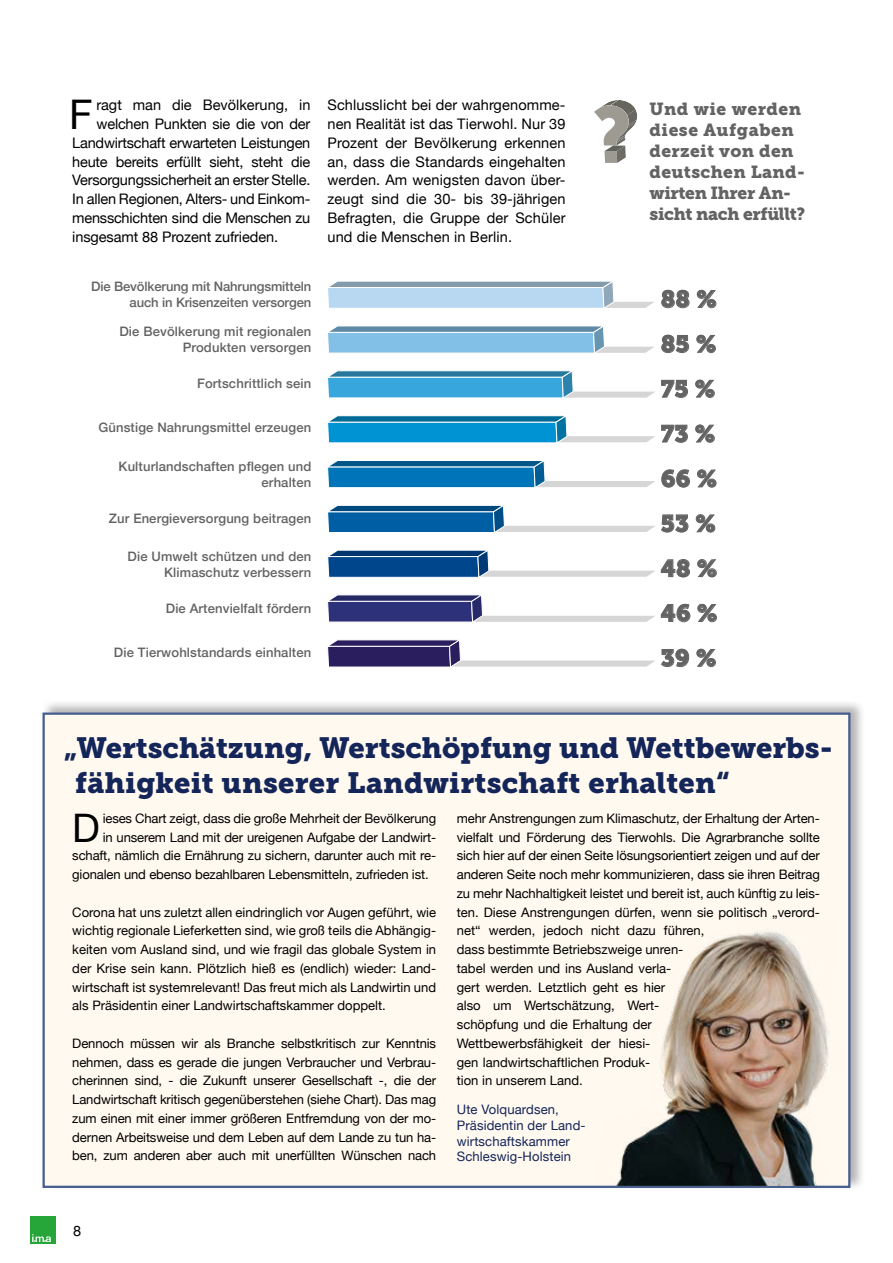
<style>
.page{position:relative;width:893px;height:1263px;background:#fff}
.page>*{position:absolute;margin:0;border:0;box-sizing:border-box;transform-origin:0 0}
.t1{font:40.8px "Helvetica Neue";color:#000}
.t2{font:39.3px "Helvetica Neue";color:#000}
.t3{font:29.1px/35px "Museo Slab 900";color:#142559}
.t4{font:23.55px/44.8px "Museo Slab 900";letter-spacing:.01em;color:#646363;text-align:justify}
.t5{font:17.4px/20.9px "Museo Slab 900";letter-spacing:.02em;color:#646363}
.t6{font:14.55px/18.8px "Helvetica Neue";letter-spacing:-.015em;color:#000;text-align:justify}
.t7{font:13.05px/18.8px "Helvetica Neue";letter-spacing:-.01em;color:#000;text-align:justify}
.t8{font:500 13.05px/15.9px "Helvetica Neue";letter-spacing:.01em;color:#646363;text-align:right}
.t9{font:13.05px/15.6px "Helvetica Neue";letter-spacing:.01em;color:#142559}
.t10{font:500 13.05px/15.9px "Helvetica Neue";letter-spacing:-.01em;color:#646363;text-align:right}
</style>
<div class="page">
<div style="left:41px;top:699px;width:825px;height:493px;background:#000;opacity:.3"></div>
<div style="left:43px;top:712px;width:807px;height:476px;background:#fff9ef;border:2px solid #465d8e"></div>
<img style="left:595px;top:931px;width:252px;height:255px">
<svg style="left:328px;top:281px;width:326px;height:27px;background:#bbd2e5"></svg>
<svg style="left:328px;top:326px;width:326px;height:27px"></svg>
<svg style="left:661px;top:290px;width:29px;height:18px"></svg>
<svg style="left:697px;top:290px;width:19px;height:18px"></svg>
<svg style="left:661px;top:335px;width:28px;height:19px"></svg>
<svg style="left:696px;top:335px;width:20px;height:18px"></svg>
<svg style="left:327px;top:370px;width:361px;height:28px"></svg>
<svg style="left:695px;top:379px;width:20px;height:19px"></svg>
<svg style="left:327px;top:415px;width:361px;height:28px"></svg>
<svg style="left:695px;top:424px;width:20px;height:19px"></svg>
<svg style="left:327px;top:461px;width:363px;height:27px"></svg>
<svg style="left:697px;top:469px;width:20px;height:19px"></svg>
<svg style="left:327px;top:505px;width:361px;height:28px"></svg>
<svg style="left:696px;top:514px;width:19px;height:19px"></svg>
<svg style="left:327px;top:550px;width:363px;height:28px"></svg>
<svg style="left:697px;top:559px;width:20px;height:18px"></svg>
<svg style="left:327px;top:595px;width:363px;height:28px"></svg>
<svg style="left:697px;top:604px;width:20px;height:18px"></svg>
<svg style="left:327px;top:640px;width:362px;height:28px"></svg>
<svg style="left:696px;top:649px;width:20px;height:18px"></svg>
<svg style="left:595px;top:100px;width:42px;height:63px"></svg>
<div style="left:30px;top:1216px;width:26px;height:28px;background:#26a638"></div>
<svg style="left:32px;top:1234px;width:19px;height:8px"></svg>
<h1 class="t1" style="left:69px;top:85px;width:25px">F</h1>
<p class="t6" style="left:97px;top:97px;width:215px">ragt man die Bevölkerung, in</p>
<p class="t6" style="left:97px;top:115px;width:215px">welchen Punkten sie die von der</p>
<p class="t6" style="left:72px;top:134px;width:240px">Landwirtschaft erwarteten Leistungen</p>
<p class="t6" style="left:72px;top:153px;width:240px">heute bereits erfüllt sieht, steht die</p>
<p class="t6" style="left:72px;top:172px;width:240px">Versorgungssicherheit an erster Stelle.</p>
<p class="t6" style="left:72px;top:190px;width:240px">In allen Regionen, Alters- und Einkom-</p>
<p class="t6" style="left:72px;top:209px;width:240px">mensschichten sind die Menschen zu</p>
<p class="t6" style="left:72px;top:228px;width:207px">insgesamt 88 Prozent zufrieden.</p>
<p class="t10" style="left:91px;top:278px;width:222px">Die Bevölkerung mit Nahrungsmitteln auch in Krisenzeiten versorgen</p>
<p class="t8" style="left:119px;top:323px;width:193px">Die Bevölkerung mit regionalen<br>Produkten versorgen</p>
<p class="t8" style="left:197px;top:374px;width:116px">Fortschrittlich sein</p>
<p class="t8" style="left:98px;top:419px;width:214px">Günstige Nahrungsmittel erzeugen</p>
<p class="t8" style="left:119px;top:457px;width:194px">Kulturlandschaften pflegen und erhalten</p>
<p class="t8" style="left:109px;top:509px;width:204px">Zur Energieversorgung beitragen</p>
<p class="t8" style="left:128px;top:548px;width:185px">Die Umwelt schützen und den<br>Klimaschutz verbessern</p>
<p class="t8" style="left:166px;top:599px;width:147px">Die Artenvielfalt fördern</p>
<p class="t8" style="left:114px;top:643px;width:199px">Die Tierwohlstandards einhalten</p>
<p class="t6" style="left:327px;top:97px;width:240px">Schlusslicht bei der wahrgenomme&shy;nen Realität ist das Tierwohl. Nur 39<br>Prozent der Bevölkerung erkennen an, dass die Standards eingehalten werden. Am wenigsten davon über&shy;zeugt sind die 30- bis 39-jährigen Befragten, die Gruppe der Schüler und die Menschen in Berlin.</p>
<h3 class="t5" style="left:650px;top:99px;width:157px">Und wie werden diese Aufgaben derzeit von den deutschen Land&shy;wirten Ihrer An&shy;sicht nach erfüllt?</h3>
<h3 class="t4" style="left:661px;top:277px;width:58px">88 % 85 % 75 % 73 % 66 % 53 % 48 % 46 % 39 %</h3>
<h3 class="t3" style="left:75px;top:731px;width:759px;text-indent:-11px">„Wertschätzung, Wertschöpfung und Wettbewerbs&shy;fähigkeit unserer Landwirtschaft erhalten“</h3>
<h2 class="t2" style="left:72px;top:799px;width:29px">D</h2>
<p class="t7" style="left:103px;top:809px;width:335px">ieses Chart zeigt, dass die große Mehrheit der Bevölkerung</p>
<p class="t7" style="left:457px;top:809px;width:365px;text-align:left">mehr Anstrengungen zum Klimaschutz, der Erhaltung der Arten&shy;vielfalt und Förderung des Tierwohls. Die Agrarbranche sollte sich hier auf der einen Seite lösungsorientiert zeigen und auf der anderen Seite noch mehr kommunizieren, dass sie ihren Beitrag zu mehr Nachhaltigkeit leistet und bereit ist, auch künftig zu leis&shy;ten. Diese Anstrengungen dürfen, wenn sie politisch „verord&shy;net“ werden, jedoch nicht dazu führen,<br>dass bestimmte Betriebszweige unren-<br>tabel werden und ins Ausland verla-<br>gert werden. Letztlich geht es hier<br>also um Wertschätzung, Wert-<br>schöpfung und die Erhaltung der<br>Wettbewerbsfähigkeit der hiesi-<br>gen landwirtschaftlichen Produk-<br>tion in unserem Land.</p>
<p class="t9" style="left:457px;top:1102px;width:130px">Ute Volquardsen,<br>Präsidentin der Land&shy;wirtschaftskammer<br>Schleswig-Holstein</p>
<p class="t7" style="left:103px;top:828px;width:335px">in unserem Land mit der ureigenen Aufgabe der Landwirt-</p>
<p class="t7" style="left:72px;top:847px;width:365px">schaft, nämlich die Ernährung zu sichern, darunter auch mit re-</p>
<p class="t7" style="left:72px;top:866px;width:358px">gionalen und ebenso bezahlbaren Lebensmitteln, zufrieden ist.</p>
<p class="t7" style="left:72px;top:903px;width:365px">Corona hat uns zuletzt allen eindringlich vor Augen geführt, wie wichtig regionale Lieferketten sind, wie groß teils die Abhängig&shy;keiten vom Ausland sind, und wie fragil das globale System in der Krise sein kann. Plötzlich hieß es (endlich) wieder: Land&shy;wirtschaft ist systemrelevant! Das freut mich als Landwirtin und als Präsidentin einer Landwirtschaftskammer doppelt.</p>
<p class="t7" style="left:72px;top:1034px;width:365px">Dennoch müssen wir als Branche selbstkritisch zur Kenntnis nehmen, dass es gerade die jungen Verbraucher und Verbrau&shy;cherinnen sind, - die Zukunft unserer Gesellschaft -, die der Landwirtschaft kritisch gegenüberstehen (siehe Chart). Das mag zum einen mit einer immer größeren Entfremdung von der mo&shy;dernen Arbeitsweise und dem Leben auf dem Lande zu tun ha&shy;ben, zum anderen aber auch mit unerfüllten Wünschen nach</p>
<p class="t6" style="left:73px;top:1223px;width:10px">8</p>
</div>
